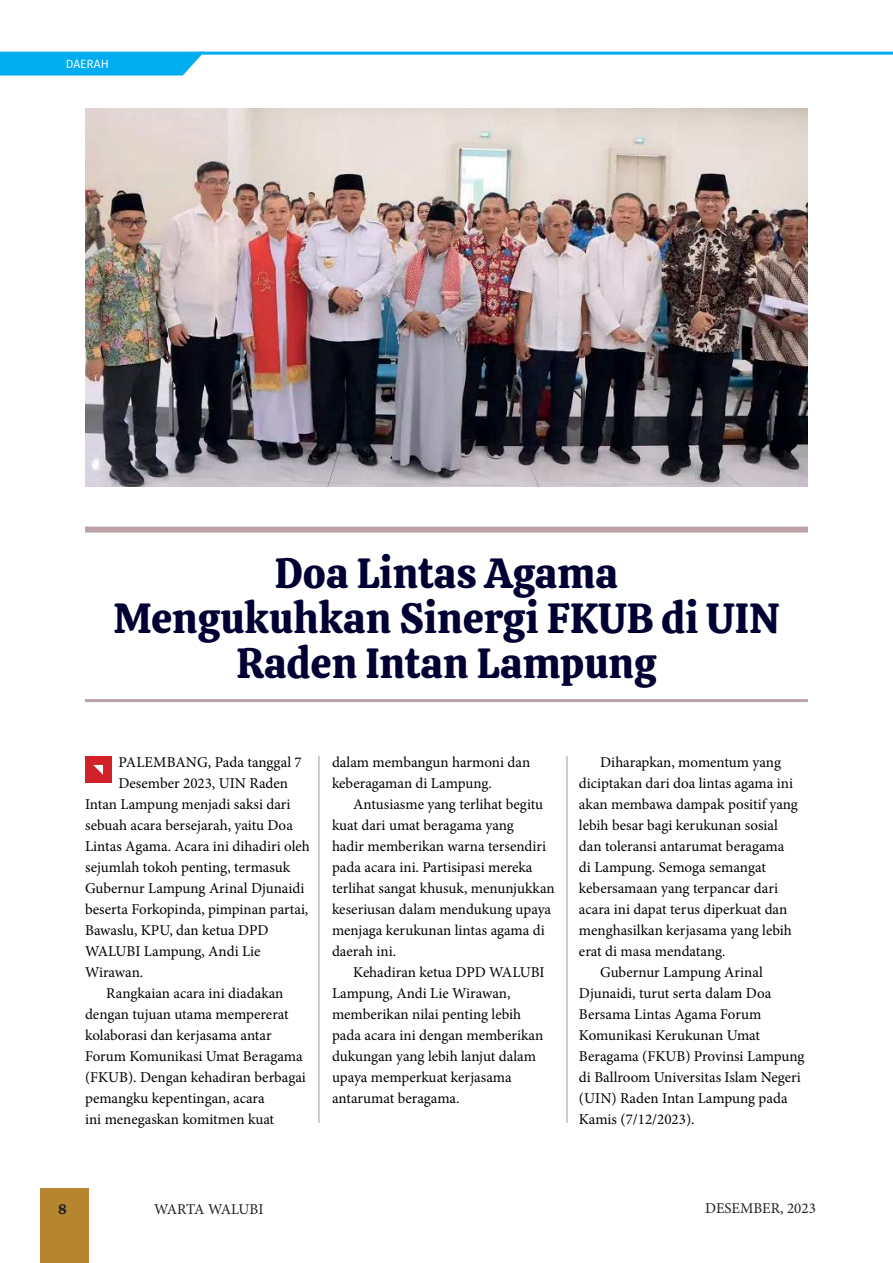
<style>
.page{position:relative;width:893px;height:1263px;background:#fff}
.page>*{position:absolute;margin:0;border:0;box-sizing:border-box;transform-origin:0 0}
.t1{font:42px/45px "Calistoga";color:#003;text-align:center}
.t2{font:15px/21px "Minion Pro";color:#000}
.t3{font:15px "Minion Pro";color:#221f1f}
.t4{font:15px "Minion Pro";letter-spacing:-.03em;color:#221f1f}
.t5{font:700 15px "Sentinel Pro";color:#221f1f}
.t6{font:12px "Fira Sans";color:#fff}
</style>
<div class="page">
<div style="left:41px;top:1188px;width:48px;height:75px;background:#b6852f"></div>
<hr style="left:199px;top:52px;width:694px;height:3px;background:#00adef">
<svg style="left:0;top:52px;width:204px;height:24px"></svg>
<div style="left:85px;top:756px;width:27px;height:27px;background:#d12229"></div>
<svg style="left:93px;top:765px;width:10px;height:10px"></svg>
<img style="left:85px;top:108px;width:723px;height:378px">
<hr style="left:319px;top:756px;width:1px;height:367px;background:#2e3b3b">
<hr style="left:567px;top:756px;width:1px;height:367px;background:#2e3b3b">
<div style="left:85px;top:526px;width:723px;height:6px;background:#bca2a6"></div>
<hr style="left:85px;top:699px;width:723px;height:3px;background:#bca2a6">
<p class="t6" style="left:66px;top:56px;width:44px">DAERAH</p>
<h1 class="t1" style="left:114px;top:554px;width:667px">Doa Lintas Agama<br>Mengukuhkan Sinergi FKUB di UIN<br>Raden Intan Lampung</h1>
<p class="t2" style="left:118px;top:753px;width:185px">PALEMBANG, Pada tanggal 7</p>
<p class="t2" style="left:118px;top:774px;width:171px">Desember 2023, UIN Raden</p>
<p class="t2" style="left:85px;top:795px;width:207px">Intan Lampung menjadi saksi dari</p>
<p class="t2" style="left:85px;top:816px;width:209px">sebuah acara bersejarah, yaitu Doa</p>
<p class="t2" style="left:85px;top:837px;width:226px">Lintas Agama. Acara ini dihadiri oleh</p>
<p class="t2" style="left:85px;top:858px;width:207px">sejumlah tokoh penting, termasuk</p>
<p class="t2" style="left:85px;top:879px;width:221px">Gubernur Lampung Arinal Djunaidi</p>
<p class="t2" style="left:85px;top:900px;width:225px">beserta Forkopinda, pimpinan partai,</p>
<p class="t2" style="left:85px;top:921px;width:185px">Bawaslu, KPU, dan ketua DPD</p>
<p class="t2" style="left:85px;top:942px;width:177px">WALUBI Lampung, Andi Lie</p>
<p class="t2" style="left:85px;top:963px;width:60px">Wirawan.</p>
<p class="t2" style="left:106px;top:984px;width:179px">Rangkaian acara ini diadakan</p>
<p class="t2" style="left:85px;top:1005px;width:205px">dengan tujuan utama mempererat</p>
<p class="t2" style="left:85px;top:1026px;width:188px">kolaborasi dan kerjasama antar</p>
<p class="t2" style="left:85px;top:1047px;width:219px">Forum Komunikasi Umat Beragama</p>
<p class="t2" style="left:85px;top:1068px;width:222px">(FKUB). Dengan kehadiran berbagai</p>
<p class="t2" style="left:85px;top:1089px;width:181px">pemangku kepentingan, acara</p>
<p class="t2" style="left:85px;top:1110px;width:191px">ini menegaskan komitmen kuat</p>
<p class="t2" style="left:332px;top:753px;width:200px">dalam membangun harmoni dan keberagaman di Lampung.</p>
<p class="t2" style="left:332px;top:795px;width:224px;text-indent:21px">Antusiasme yang terlihat begitu kuat dari umat beragama yang<br>hadir memberikan warna tersendiri pada acara ini. Partisipasi mereka terlihat sangat khusuk, menunjukkan keseriusan dalam mendukung upaya menjaga kerukunan lintas agama di daerah ini.</p>
<p class="t2" style="left:332px;top:963px;width:214px;text-indent:21px">Kehadiran ketua DPD WALUBI<br>Lampung, Andi Lie Wirawan, memberikan nilai penting lebih pada acara ini dengan memberikan dukungan yang lebih lanjut dalam upaya memperkuat kerjasama antarumat beragama.</p>
<p class="t2" style="left:600px;top:753px;width:182px">Diharapkan, momentum yang</p>
<p class="t2" style="left:579px;top:774px;width:216px">diciptakan dari doa lintas agama ini</p>
<p class="t2" style="left:579px;top:795px;width:220px">akan membawa dampak positif yang</p>
<p class="t2" style="left:579px;top:816px;width:201px">lebih besar bagi kerukunan sosial</p>
<p class="t2" style="left:579px;top:837px;width:207px">dan toleransi antarumat beragama</p>
<p class="t2" style="left:579px;top:858px;width:188px">di Lampung. Semoga semangat</p>
<p class="t2" style="left:579px;top:879px;width:201px">kebersamaan yang terpancar dari</p>
<p class="t2" style="left:579px;top:900px;width:210px">acara ini dapat terus diperkuat dan</p>
<p class="t2" style="left:579px;top:921px;width:214px">menghasilkan kerjasama yang lebih</p>
<p class="t2" style="left:579px;top:942px;width:148px">erat di masa mendatang.</p>
<p class="t2" style="left:600px;top:963px;width:164px">Gubernur Lampung Arinal</p>
<p class="t2" style="left:579px;top:984px;width:194px">Djunaidi, turut serta dalam Doa</p>
<p class="t2" style="left:579px;top:1005px;width:184px">Bersama Lintas Agama Forum</p>
<p class="t2" style="left:579px;top:1026px;width:183px">Komunikasi Kerukunan Umat</p>
<p class="t2" style="left:579px;top:1047px;width:227px">Beragama (FKUB) Provinsi Lampung</p>
<p class="t2" style="left:579px;top:1068px;width:223px">di Ballroom Universitas Islam Negeri</p>
<p class="t2" style="left:579px;top:1089px;width:210px">(UIN) Raden Intan Lampung pada</p>
<p class="t2" style="left:579px;top:1110px;width:117px">Kamis (7/12/2023).</p>
<p class="t5" style="left:58px;top:1204px;width:10px">8</p>
<p class="t4" style="left:154px;top:1203px;width:111px">WARTA WALUBI</p>
<p class="t3" style="left:705px;top:1203px;width:112px">DESEMBER, 2023</p>
</div>
